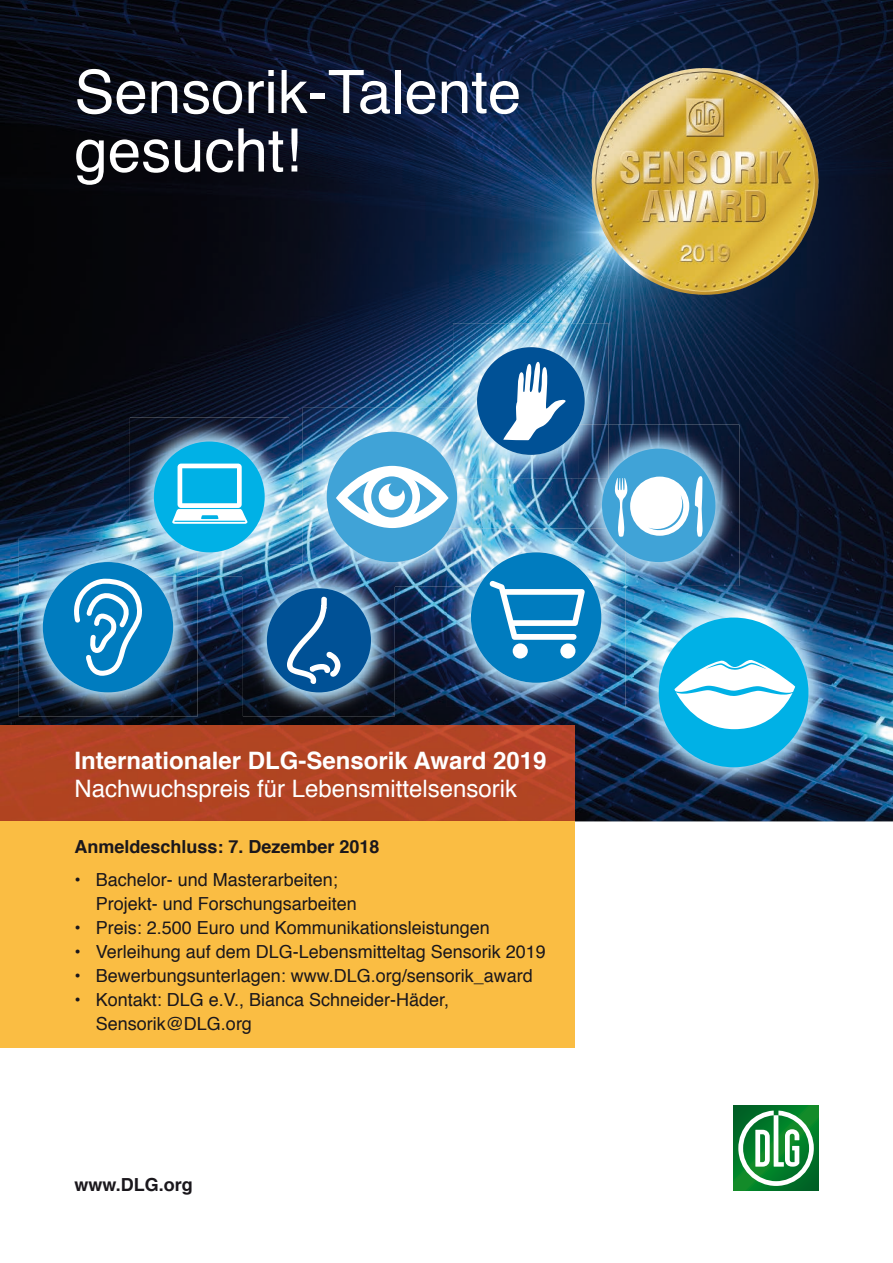
<style>
.page{position:relative;width:893px;height:1263px;background:#fff}
.page>*{position:absolute;margin:0;border:0;box-sizing:border-box;transform-origin:0 0}
.t1{font:60px/58.5px "Helvetica";color:#fff}
.t2{font:24px "Helvetica";color:#fff}
.t3{font:700 24px "Helvetica";color:#fff}
.t4{font:18px/24px "Helvetica";color:#1a171c}
.t5{font:700 18px "Helvetica";color:#1a171c}
</style>
<div class="page">
<img style="left:0;top:0;width:893px;height:821px">
<svg style="left:734px;top:1106px;width:85px;height:85px"></svg>
<svg style="left:738px;top:1110px;width:76px;height:76px"></svg>
<img style="left:0;top:726px;width:574px;height:95px">
<div style="left:0;top:821px;width:574px;height:227px;background:#fabd43"></div>
<img style="left:303px;top:408px;width:178px;height:178px">
<div style="left:327px;top:432px;width:130px;height:130px;background:#40a3d7;border-radius:50%"></div>
<img style="left:453px;top:323px;width:156px;height:156px">
<img style="left:453px;top:408px;width:28px;height:71px">
<div style="left:477px;top:347px;width:108px;height:108px;background:#005196;border-radius:50%"></div>
<img style="left:635px;top:594px;width:198px;height:198px">
<div style="left:659px;top:617px;width:149px;height:150px;background:#00b1e6;border-radius:50%"></div>
<img style="left:19px;top:538px;width:178px;height:179px">
<div style="left:43px;top:562px;width:130px;height:130px;background:#007cbf;border-radius:50%"></div>
<img style="left:243px;top:564px;width:152px;height:152px">
<img style="left:303px;top:564px;width:92px;height:22px">
<div style="left:267px;top:588px;width:104px;height:104px;background:#005196;border-radius:50%"></div>
<img style="left:447px;top:528px;width:179px;height:179px">
<img style="left:447px;top:528px;width:34px;height:58px">
<div style="left:471px;top:552px;width:130px;height:131px;background:#007cbf;border-radius:50%"></div>
<img style="left:578px;top:425px;width:161px;height:161px">
<img style="left:578px;top:425px;width:31px;height:54px">
<img style="left:578px;top:528px;width:48px;height:58px">
<img style="left:578px;top:568px;width:15px;height:18px">
<div style="left:602px;top:449px;width:113px;height:113px;background:#40a3d7;border-radius:50%"></div>
<img style="left:130px;top:418px;width:159px;height:159px">
<img style="left:130px;top:538px;width:67px;height:39px">
<img style="left:130px;top:566px;width:19px;height:11px">
<img style="left:243px;top:564px;width:46px;height:13px">
<div style="left:154px;top:441px;width:111px;height:111px;background:#00b1e6;border-radius:50%"></div>
<svg style="left:674px;top:660px;width:121px;height:69px"></svg>
<svg style="left:336px;top:466px;width:119px;height:66px"></svg>
<svg style="left:503px;top:362px;width:63px;height:78px"></svg>
<svg style="left:74px;top:579px;width:68px;height:97px"></svg>
<div style="left:513px;top:643px;width:15px;height:15px;background:#fff;border-radius:50%"></div>
<div style="left:560px;top:643px;width:15px;height:15px;background:#fff;border-radius:50%"></div>
<svg style="left:489px;top:580px;width:96px;height:60px"></svg>
<svg style="left:172px;top:464px;width:76px;height:60px"></svg>
<svg style="left:695px;top:476px;width:8px;height:61px"></svg>
<svg style="left:615px;top:477px;width:74px;height:60px"></svg>
<img style="left:592px;top:68px;width:227px;height:227px">
<svg style="left:287px;top:597px;width:53px;height:87px"></svg>
<h1 class="t1" style="left:74px;top:65px;width:448px">Sensorik-Talente gesucht!</h1>
<h2 class="t3" style="left:74px;top:741px;width:474px">Internationaler DLG-Sensorik Award 2019</h2>
<h2 class="t2" style="left:74px;top:770px;width:444px">Nachwuchspreis für Lebensmittelsensorik</h2>
<p class="t5" style="left:74px;top:832px;width:307px">Anmeldeschluss: 7. Dezember 2018</p>
<p class="t4" style="left:96px;top:868px;width:263px;text-indent:-21px">• Bachelor- und Masterarbeiten;<br>Projekt- und Forschungsarbeiten</p>
<p class="t4" style="left:74px;top:916px;width:417px">• Preis: 2.500 Euro und Kommunikationsleistungen</p>
<p class="t4" style="left:74px;top:940px;width:473px">• Verleihung auf dem DLG-Lebensmitteltag Sensorik 2019</p>
<p class="t4" style="left:74px;top:964px;width:460px">• Bewerbungsunterlagen: www.DLG.org/sensorik_award</p>
<p class="t4" style="left:96px;top:988px;width:355px;text-indent:-21px">• Kontakt: DLG e.V., Bianca Schneider-Häder,<br>Sensorik@DLG.org</p>
<p class="t5" style="left:74px;top:1170px;width:120px">www.DLG.org</p>
</div>
